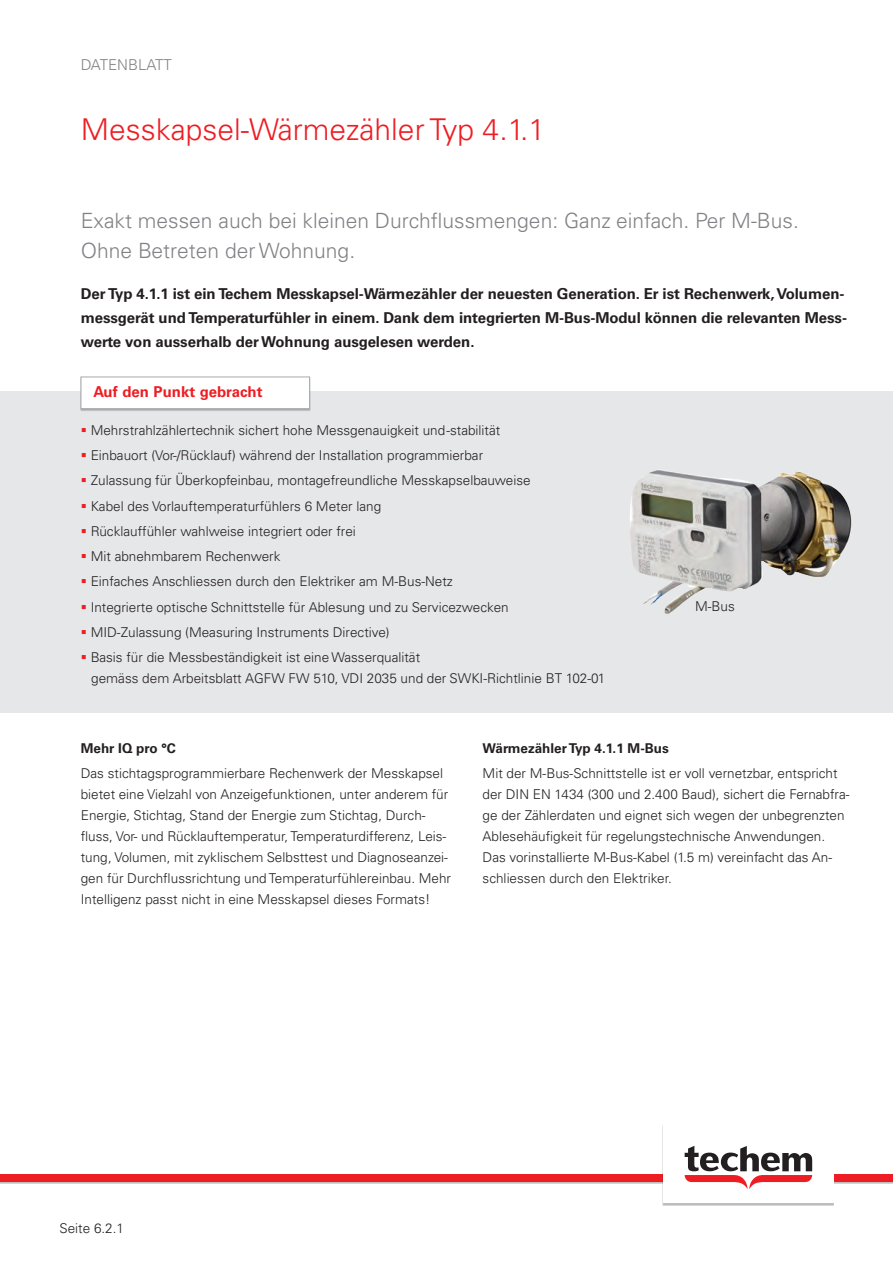
<style>
.page{position:relative;width:893px;height:1263px;background:#fff}
.page>*{position:absolute;margin:0;border:0;box-sizing:border-box;transform-origin:0 0}
.t1{font:300 30px "Univers LT Pro 45";color:#ee1d23}
.t2{font:300 21px "Univers LT Pro 45";color:#808285}
.t3{font:700 15px/24px "Univers LT Pro 65";letter-spacing:-.005em;color:#231f20}
.t4{font:700 15px "Univers LT Pro 65";color:#ee1d23}
.t5{font:300 15px "Univers LT Pro 45";color:#808285}
.t6{font:300 13.5px/21px "Univers LT Pro 45";color:#231f20}
.t7{font:700 13.5px "Univers LT Std";color:#231f20}
.s1{color:#ee1d23}
</style>
<div class="page">
<div style="left:0;top:1175px;width:893px;height:9px;background:#bfbdbe"></div>
<div style="left:0;top:1175px;width:893px;height:7px;background:#ee1d23"></div>
<div style="left:662px;top:1125px;width:172px;height:80px;background:#bdbcbc"></div>
<div style="left:663px;top:1124px;width:170px;height:79px;background:#fff"></div>
<svg style="left:685px;top:1146px;width:127px;height:43px"></svg>
<div style="left:0;top:392px;width:893px;height:321px;background:#e6e7e9"></div>
<div style="left:80px;top:377px;width:230px;height:34px;background:#aaaaad"></div>
<div style="left:81px;top:377px;width:229px;height:32px;background:#fff;border:1px solid #a8a9ad"></div>
<img style="left:630px;top:470px;width:222px;height:144px">
<p class="t5" style="left:81px;top:56px;width:93px">DATENBLATT</p>
<p class="t1" style="left:81px;top:111px;width:466px">Messkapsel-Wärmezähler Typ 4.1.1</p>
<p class="t2" style="left:81px;top:208px;width:720px">Exakt messen auch bei kleinen Durchflussmengen: Ganz einfach. Per M-Bus.</p>
<p class="t2" style="left:81px;top:238px;width:276px">Ohne Betreten der Wohnung.</p>
<p class="t3" style="left:81px;top:282px;width:768px">Der Typ 4.1.1 ist ein Techem Messkapsel-Wärmezähler der neuesten Generation. Er ist Rechenwerk, Volumen&shy;messgerät und Temperaturfühler in einem. Dank dem integrierten M-Bus-Modul können die relevanten Mess&shy;werte von ausserhalb der Wohnung ausgelesen werden.</p>
<p class="t4" style="left:94px;top:383px;width:171px">Auf den Punkt gebracht</p>
<p class="t6" style="left:81px;top:420px;width:421px"><span class="s1">▪</span> Mehrstrahlzählertechnik sichert hohe Messgenauigkeit und -stabilität</p>
<p class="t6" style="left:81px;top:445px;width:404px"><span class="s1">▪</span> Einbauort (Vor-/Rücklauf) während der Installation programmierbar</p>
<p class="t6" style="left:81px;top:470px;width:451px"><span class="s1">▪</span> Zulassung für Überkopfeinbau, montagefreundliche Messkapselbauweise</p>
<p class="t6" style="left:81px;top:495px;width:302px"><span class="s1">▪</span> Kabel des Vorlauftemperaturfühlers 6 Meter lang</p>
<p class="t6" style="left:81px;top:521px;width:277px"><span class="s1">▪</span> Rücklauffühler wahlweise integriert oder frei</p>
<p class="t6" style="left:81px;top:546px;width:201px"><span class="s1">▪</span> Mit abnehmbarem Rechenwerk</p>
<p class="t6" style="left:81px;top:571px;width:374px"><span class="s1">▪</span> Einfaches Anschliessen durch den Elektriker am M-Bus-Netz</p>
<p class="t6" style="left:81px;top:596px;width:429px"><span class="s1">▪</span> Integrierte optische Schnittstelle für Ablesung und zu Servicezwecken</p>
<p class="t6" style="left:81px;top:622px;width:310px"><span class="s1">▪</span> MID-Zulassung (Measuring Instruments Directive)</p>
<p class="t6" style="left:91px;top:647px;width:515px;text-indent:-11px"><span class="s1">▪</span> Basis für die Messbeständigkeit ist eine Wasserqualität<br>gemäss dem Arbeitsblatt AGFW FW 510, VDI 2035 und der SWKI-Richtlinie BT 102-01</p>
<p class="t6" style="left:695px;top:595px;width:41px">M-Bus</p>
<p class="t7" style="left:81px;top:740px;width:97px">Mehr IQ pro °C</p>
<p class="t6" style="left:81px;top:762px;width:364px">Das stichtagsprogrammierbare Rechenwerk der Messkapsel</p>
<p class="t6" style="left:81px;top:783px;width:369px">bietet eine Vielzahl von Anzeigefunktionen, unter anderem für</p>
<p class="t6" style="left:81px;top:804px;width:372px">Energie, Stichtag, Stand der Energie zum Stichtag, Durch&shy;fluss, Vor- und Rücklauftemperatur, Temperaturdifferenz, Leis&shy;tung, Volumen, mit zyklischem Selbsttest und Diagnoseanzei&shy;gen für Durchflussrichtung und Temperaturfühlereinbau. Mehr Intelligenz passt nicht in eine Messkapsel dieses Formats!</p>
<p class="t7" style="left:483px;top:740px;width:188px">Wärmezähler Typ 4.1.1 M-Bus</p>
<p class="t6" style="left:483px;top:762px;width:368px">Mit der M-Bus-Schnittstelle ist er voll vernetzbar, entspricht der DIN EN 1434 (300 und 2.400 Baud), sichert die Fernabfra&shy;ge der Zählerdaten und eignet sich wegen der unbegrenzten Ablesehäufigkeit für regelungstechnische Anwendungen.</p>
<p class="t6" style="left:483px;top:846px;width:351px">Das vorinstallierte M-Bus-Kabel (1.5 m) vereinfacht das An&shy;schliessen durch den Elektriker.</p>
<p class="t6" style="left:60px;top:1218px;width:66px">Seite 6.2.1</p>
</div>
